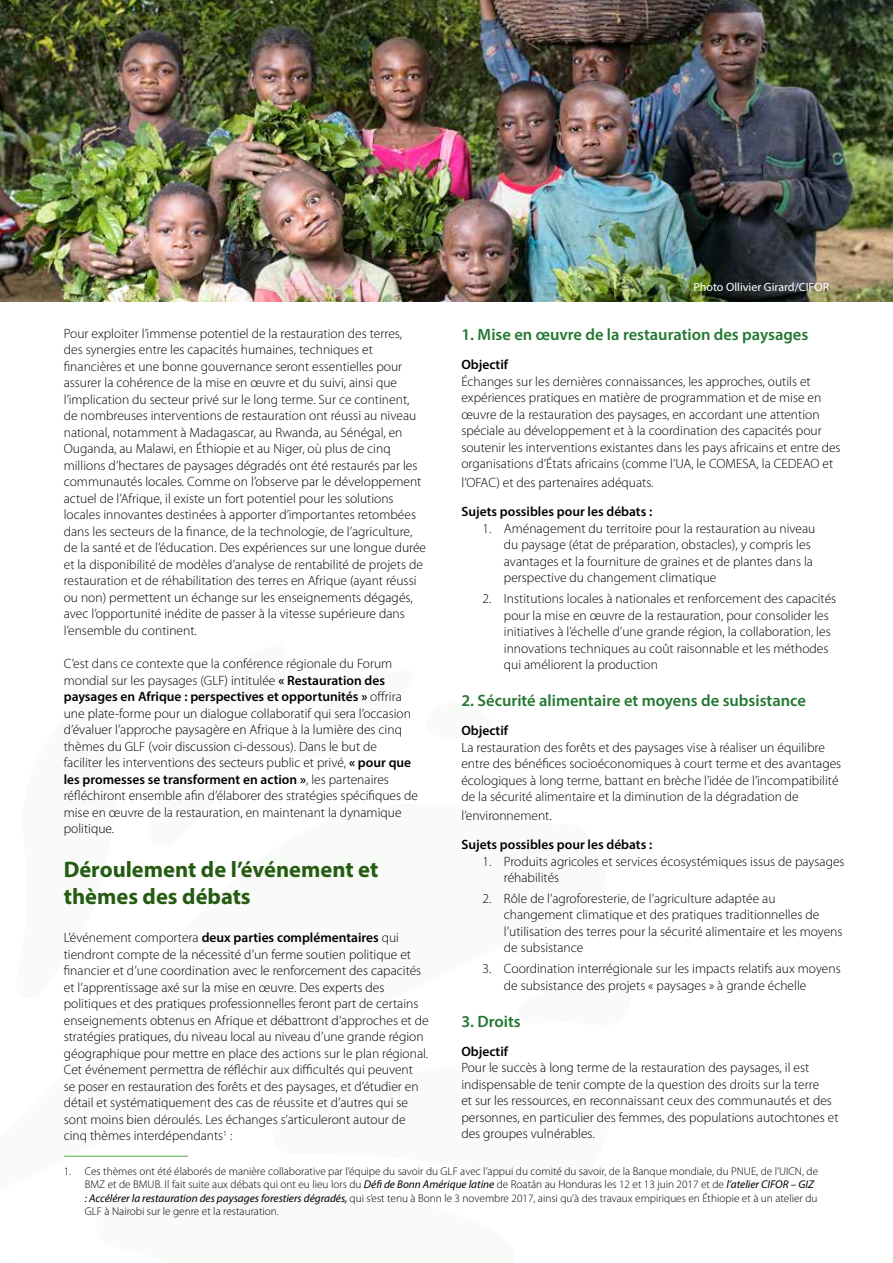
<style>
.page{position:relative;width:893px;height:1263px;background:#fff}
.page>*{position:absolute;margin:0;border:0;box-sizing:border-box;transform-origin:0 0}
.t1{font:700 22.5px/27px "Myriad Pro";color:#255b11}
.t2{font:600 16.5px "Myriad Pro";color:#227730}
.t3{font:300 13.5px/16.5px "Myriad Pro";color:#000}
.t4{font:600 13.5px "Myriad Pro";color:#000}
.t5{font:12px "Myriad Pro";color:#fff}
.t6{font:300 11.25px/13.5px "Myriad Pro";color:#000}
.s1{font-weight:600}
.s2{font-weight:400;font-style:italic}
</style>
<div class="page">
<img style="left:0;top:0;width:893px;height:301px">
<hr style="left:64px;top:1155px;width:124px;height:2px;background:#65b65d">
<p class="t5" style="left:693px;top:280px;width:137px">Photo Ollivier Girard/CIFOR</p>
<p class="t3" style="left:64px;top:325px;width:364px">Pour exploiter l’immense potentiel de la restauration des terres,<br>des synergies entre les capacités humaines, techniques et financières et une bonne gouvernance seront essentielles pour assurer la cohérence de la mise en œuvre et du suivi, ainsi que l’implication du secteur privé sur le long terme. Sur ce continent, de nombreuses interventions de restauration ont réussi au niveau national, notamment à Madagascar, au Rwanda, au Sénégal, en Ouganda, au Malawi, en Éthiopie et au Niger, où plus de cinq millions d’hectares de paysages dégradés ont été restaurés par les communautés locales. Comme on l’observe par le développement actuel de l’Afrique, il existe un fort potentiel pour les solutions locales innovantes destinées à apporter d’importantes retombées dans les secteurs de la finance, de la technologie, de l’agriculture, de la santé et de l’éducation. Des expériences sur une longue durée et la disponibilité de modèles d’analyse de rentabilité de projets de restauration et de réhabilitation des terres en Afrique (ayant réussi ou non) permettent un échange sur les enseignements dégagés, avec l’opportunité inédite de passer à la vitesse supérieure dans l’ensemble du continent.</p>
<p class="t3" style="left:64px;top:656px;width:356px">C’est dans ce contexte que la conférence régionale du Forum mondial sur les paysages (GLF) intitulée <span class="s1">« Restauration des paysages en Afrique : perspectives et opportunités »</span> offrira une plate-forme pour un dialogue collaboratif qui sera l’occasion d’évaluer l’approche paysagère en Afrique à la lumière des cinq thèmes du GLF (voir discussion ci-dessous). Dans le but de faciliter les interventions des secteurs public et privé, <span class="s1">« pour que les promesses se transforment en action »</span>, les partenaires réfléchiront ensemble afin d’élaborer des stratégies spécifiques de mise en œuvre de la restauration, en maintenant la dynamique politique.</p>
<h1 class="t1" style="left:64px;top:855px;width:316px">Déroulement de l’événement et thèmes des débats</h1>
<p class="t3" style="left:64px;top:929px;width:366px">L’événement comportera <span class="s1">deux parties complémentaires</span> qui tiendront compte de la nécessité d’un ferme soutien politique et financier et d’une coordination avec le renforcement des capacités et l’apprentissage axé sur la mise en œuvre. Des experts des politiques et des pratiques professionnelles feront part de certains enseignements obtenus en Afrique et débattront d’approches et de stratégies pratiques, du niveau local au niveau d’une grande région géographique pour mettre en place des actions sur le plan régional.<br>Cet événement permettra de réfléchir aux difficultés qui peuvent<br>se poser en restauration des forêts et des paysages, et d’étudier en détail et systématiquement des cas de réussite et d’autres qui se sont moins bien déroulés. Les échanges s’articuleront autour de cinq thèmes interdépendants<sup>1</sup> :</p>
<p class="t2" style="left:461px;top:324px;width:348px">1. Mise en œuvre de la restauration des paysages</p>
<p class="t4" style="left:461px;top:356px;width:48px">Objectif</p>
<p class="t3" style="left:461px;top:373px;width:381px">Échanges sur les dernières connaissances, les approches, outils et expériences pratiques en matière de programmation et de mise en œuvre de la restauration des paysages, en accordant une attention spéciale au développement et à la coordination des capacités pour soutenir les interventions existantes dans les pays africains et entre des organisations d’États africains (comme l’UA, le COMESA, la CEDEAO et</p>
<p class="t3" style="left:461px;top:474px;width:194px">l’OFAC) et des partenaires adéquats.</p>
<p class="t4" style="left:461px;top:503px;width:192px">Sujets possibles pour les débats :</p>
<p class="t3" style="left:504px;top:520px;width:313px;text-indent:-21px">1. Aménagement du territoire pour la restauration au niveau du paysage (état de préparation, obstacles), y compris les avantages et la fourniture de graines et de plantes dans la perspective du changement climatique</p>
<p class="t3" style="left:504px;top:590px;width:334px;text-indent:-21px">2. Institutions locales à nationales et renforcement des capacités pour la mise en œuvre de la restauration, pour consolider les initiatives à l’échelle d’une grande région, la collaboration, les innovations techniques au coût raisonnable et les méthodes qui améliorent la production</p>
<p class="t2" style="left:461px;top:690px;width:346px">2. Sécurité alimentaire et moyens de subsistance</p>
<p class="t4" style="left:461px;top:722px;width:48px">Objectif</p>
<p class="t3" style="left:461px;top:739px;width:381px">La restauration des forêts et des paysages vise à réaliser un équilibre entre des bénéfices socioéconomiques à court terme et des avantages écologiques à long terme, battant en brèche l’idée de l’incompatibilité de la sécurité alimentaire et la diminution de la dégradation de</p>
<p class="t3" style="left:461px;top:807px;width:92px">l’environnement.</p>
<p class="t4" style="left:461px;top:836px;width:192px">Sujets possibles pour les débats :</p>
<p class="t3" style="left:504px;top:853px;width:342px;text-indent:-21px">1. Produits agricoles et services écosystémiques issus de paysages réhabilités</p>
<p class="t3" style="left:504px;top:890px;width:340px;text-indent:-21px">2. Rôle de l’agroforesterie, de l’agriculture adaptée au changement climatique et des pratiques traditionnelles de l’utilisation des terres pour la sécurité alimentaire et les moyens de subsistance</p>
<p class="t3" style="left:504px;top:961px;width:338px;text-indent:-21px">3. Coordination interrégionale sur les impacts relatifs aux moyens de subsistance des projets « paysages » à grande échelle</p>
<p class="t2" style="left:461px;top:1010px;width:61px">3. Droits</p>
<p class="t4" style="left:461px;top:1043px;width:48px">Objectif</p>
<p class="t3" style="left:461px;top:1060px;width:379px">Pour le succès à long terme de la restauration des paysages, il est indispensable de tenir compte de la question des droits sur la terre<br>et sur les ressources, en reconnaissant ceux des communautés et des personnes, en particulier des femmes, des populations autochtones et des groupes vulnérables.</p>
<p class="t6" style="left:85px;top:1164px;width:735px;text-indent:-21px">1. Ces thèmes ont été élaborés de manière collaborative par l’équipe du savoir du GLF avec l’appui du comité du savoir, de la Banque mondiale, du PNUE, de l’UICN, de BMZ et de BMUB. Il fait suite aux débats qui ont eu lieu lors du <span class="s2">Défi de Bonn Amérique latine</span> de Roatán au Honduras les 12 et 13 juin 2017 et de <span class="s2">l’atelier CIFOR – GIZ : Accélérer la restauration des paysages forestiers dégradés,</span> qui s’est tenu à Bonn le 3 novembre 2017, ainsi qu’à des travaux empiriques en Éthiopie et à un atelier du GLF à Nairobi sur le genre et la restauration.</p>
</div>
